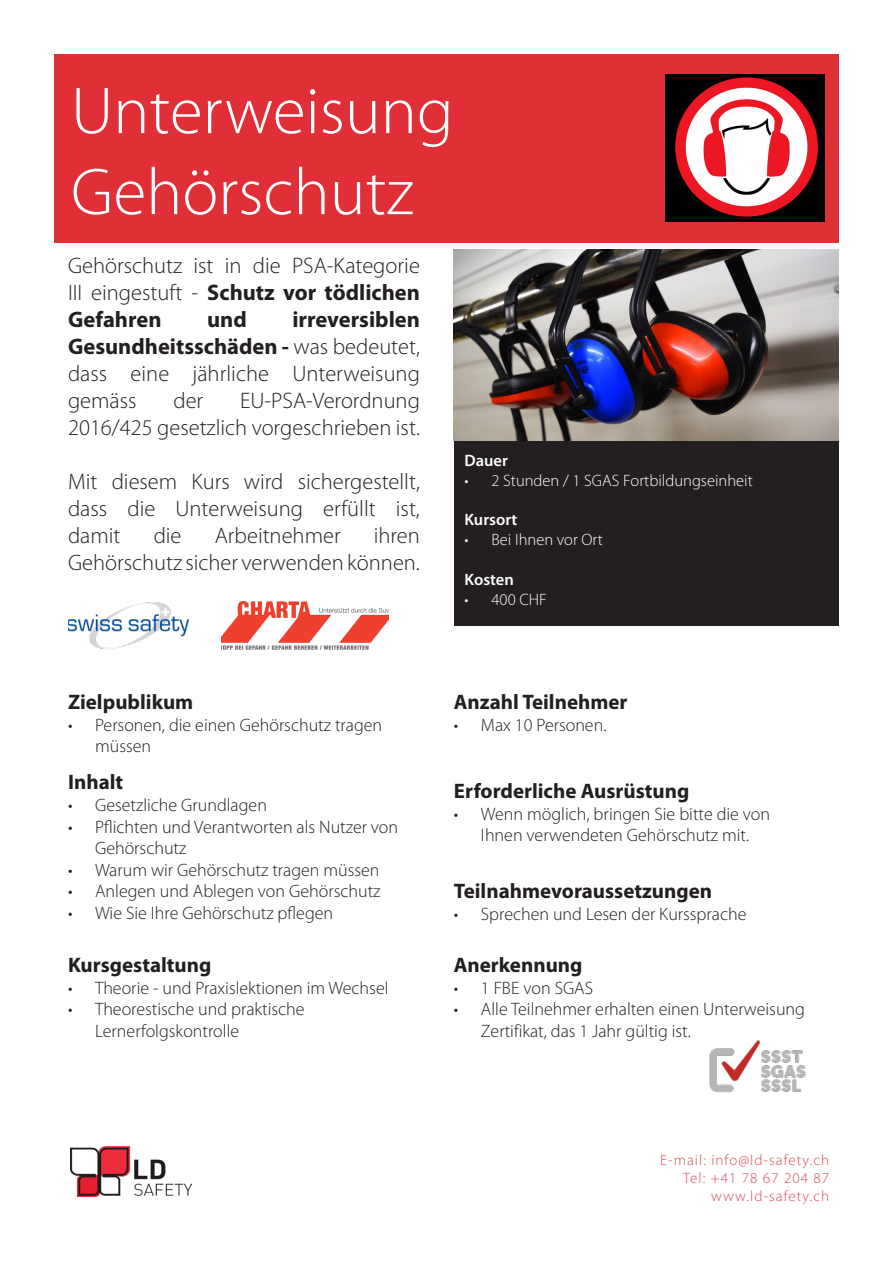
<style>
.page{position:relative;width:893px;height:1263px;background:#fff}
.page>*{position:absolute;margin:0;border:0;box-sizing:border-box;transform-origin:0 0}
.Paragraph_Style_1{font:300 66.75px/81px "Myriad Pro";color:#fff}
.t1{font:300 22.5px/27px "Myriad Pro";color:#231f20;text-align:justify}
.t2{font:700 22.5px "Myriad Pro";color:#231f20}
.Paragraph_Style_1-2{font:700 21px "Myriad Pro";color:#231f20}
.t3{font:300 18px/21.6px "Myriad Pro";color:#231f20}
.t4{font:300 16.5px "Myriad Pro";color:#fff}
.Paragraph_Style_1-3{font:600 16.5px "Myriad Pro";color:#fff}
.t5{font:300 15px "Myriad Pro";letter-spacing:.07em;color:#dd4d58}
.s1{font-weight:700}
</style>
<div class="page">
<div style="left:54px;top:54px;width:785px;height:188px;background:#e02f37"></div>
<img style="left:70px;top:1146px;width:121px;height:50px">
<div style="left:454px;top:250px;width:385px;height:376px;background:#231f20"></div>
<img style="left:454px;top:250px;width:385px;height:191px">
<img style="left:665px;top:75px;width:160px;height:147px">
<img style="left:68px;top:602px;width:120px;height:47px">
<img style="left:709px;top:1040px;width:97px;height:53px">
<img style="left:221px;top:601px;width:167px;height:49px">
<p class="Paragraph_Style_1" style="left:71px;top:70px;width:384px">Unterweisung<br>Gehörschutz</p>
<p class="t1" style="left:68px;top:252px;width:353px">Gehörschutz ist in die PSA-Kategorie III eingestuft - <span class="s1">Schutz vor tödlichen Gefahren</span></p>
<p class="t1" style="left:68px;top:306px;width:353px;text-indent:224px"><span class="s1">irreversiblen Gesundheitsschäden -</span> was bedeutet, dass eine jährliche Unterweisung gemäss</p>
<p class="t2" style="left:207px;top:305px;width:41px">und</p>
<p class="t1" style="left:68px;top:387px;width:353px;text-align:right">EU-PSA-Verordnung<br>2016/425 gesetzlich vorgeschrieben ist.</p>
<p class="t1" style="left:68px;top:468px;width:353px">Mit diesem Kurs wird sichergestellt, dass die Unterweisung erfüllt ist, damit</p>
<p class="t1" style="left:173px;top:387px;width:31px">der</p>
<p class="t1" style="left:68px;top:522px;width:353px;text-align:right">ihren<br>Gehörschutz sicher verwenden können.</p>
<p class="t1" style="left:154px;top:522px;width:29px">die</p>
<p class="t1" style="left:215px;top:522px;width:127px">Arbeitnehmer</p>
<p class="Paragraph_Style_1-3" style="left:465px;top:450px;width:45px">Dauer</p>
<p class="t4" style="left:465px;top:470px;width:290px">• 2 Stunden / 1 SGAS Fortbildungseinheit</p>
<p class="Paragraph_Style_1-3" style="left:465px;top:509px;width:54px">Kursort</p>
<p class="t4" style="left:465px;top:530px;width:140px">• Bei Ihnen vor Ort</p>
<p class="Paragraph_Style_1-3" style="left:465px;top:569px;width:51px">Kosten</p>
<p class="t4" style="left:465px;top:589px;width:84px">• 400 CHF</p>
<p class="Paragraph_Style_1-2" style="left:68px;top:688px;width:127px">Zielpublikum</p>
<p class="t3" style="left:95px;top:713px;width:289px;text-indent:-27px">• Personen, die einen Gehörschutz tragen müssen</p>
<p class="Paragraph_Style_1-2" style="left:68px;top:769px;width:57px">Inhalt</p>
<p class="t3" style="left:68px;top:794px;width:200px">• Gesetzliche Grundlagen</p>
<p class="t3" style="left:95px;top:816px;width:305px;text-indent:-27px">• Pflichten und Verantworten als Nutzer von<br>Gehörschutz</p>
<p class="t3" style="left:68px;top:859px;width:313px">• Warum wir Gehörschutz tragen müssen</p>
<p class="t3" style="left:68px;top:880px;width:314px">• Anlegen und Ablegen von Gehörschutz</p>
<p class="t3" style="left:68px;top:902px;width:267px">• Wie Sie Ihre Gehörschutz pflegen</p>
<p class="Paragraph_Style_1-2" style="left:68px;top:951px;width:145px">Kursgestaltung</p>
<p class="t3" style="left:68px;top:977px;width:322px">• Theorie - und Praxislektionen im Wechsel</p>
<p class="t3" style="left:95px;top:998px;width:211px;text-indent:-27px">• Theorestische und praktische<br>Lernerfolgskontrolle</p>
<p class="Paragraph_Style_1-2" style="left:454px;top:688px;width:175px">Anzahl Teilnehmer</p>
<p class="t3" style="left:454px;top:713px;width:154px">• Max 10 Personen.</p>
<p class="Paragraph_Style_1-2" style="left:454px;top:777px;width:237px">Erforderliche Ausrüstung</p>
<p class="t3" style="left:454px;top:803px;width:318px;text-align:center">• Wenn möglich, bringen Sie bitte die von<br>Ihnen verwendeten Gehörschutz mit.</p>
<p class="Paragraph_Style_1-2" style="left:454px;top:878px;width:260px">Teilnahmevoraussetzungen</p>
<p class="t3" style="left:454px;top:903px;width:294px">• Sprechen und Lesen der Kurssprache</p>
<p class="Paragraph_Style_1-2" style="left:454px;top:951px;width:130px">Anerkennung</p>
<p class="t3" style="left:454px;top:977px;width:141px">• 1 FBE von SGAS</p>
<p class="t3" style="left:481px;top:998px;width:326px;text-indent:-27px">• Alle Teilnehmer erhalten einen Unterweisung<br>Zertifikat, das 1 Jahr gültig ist.</p>
<p class="t5" style="left:660px;top:1151px;width:171px">E-mail: info@ld-safety.ch</p>
<p class="t5" style="left:683px;top:1169px;width:147px">Tel: +41 78 67 204 87</p>
<p class="t5" style="left:711px;top:1187px;width:120px">www.ld-safety.ch</p>
</div>
